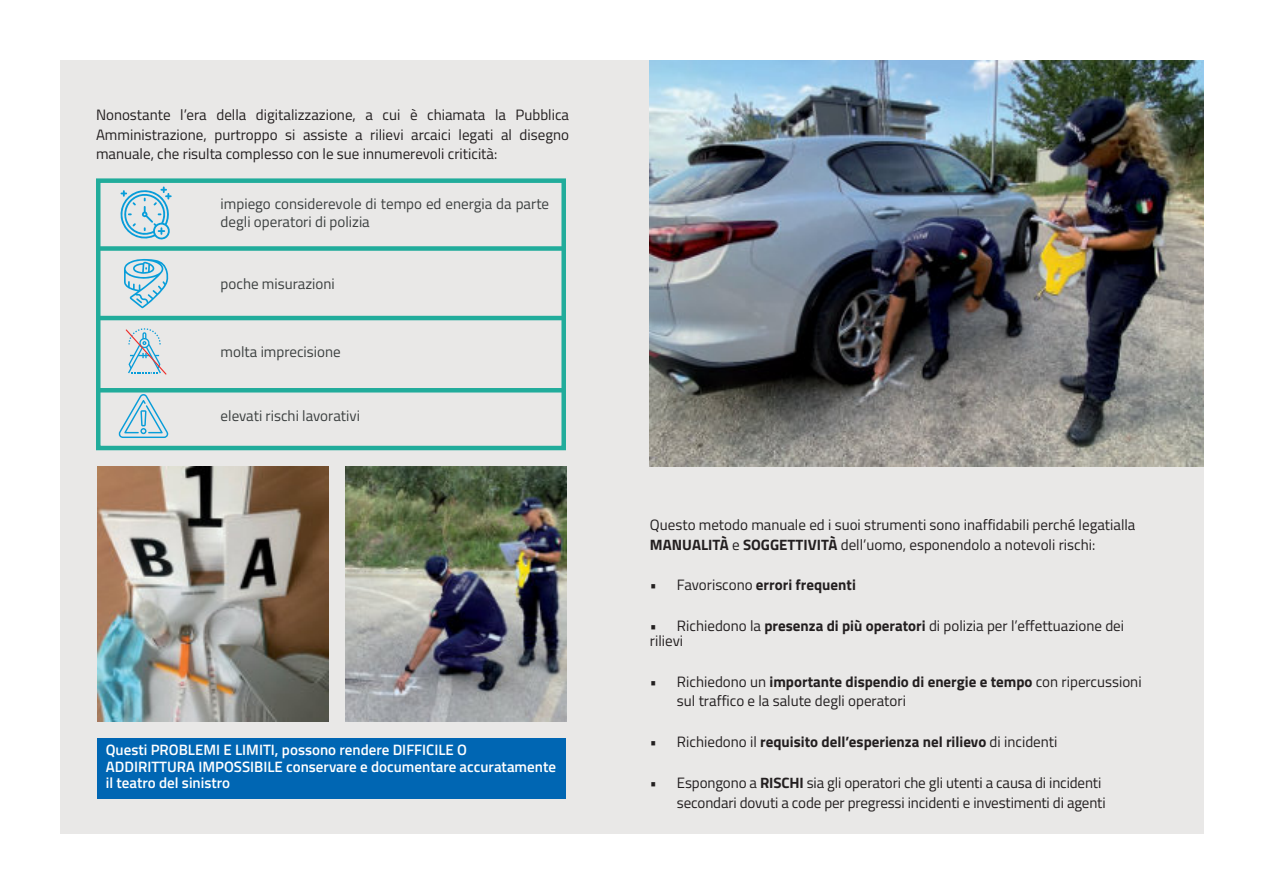
<style>
.page{position:relative;width:1264px;height:894px;background:#fff}
.page>*{position:absolute;margin:0;border:0;box-sizing:border-box;transform-origin:0 0}
.t1{font:15px/19.5px "Titillium Web";color:#231f20}
.t2{font:15px/18px "Titillium Web";color:#3c4040}
.t3{font:600 15px/16.5px "Titillium Web";color:#fff}
.t4{font:700 15px "Titillium Web";color:#231f20}
.s1{font-weight:700}
.s2{font-weight:400}
</style>
<div class="page">
<div style="left:60px;top:60px;width:1143px;height:773px;background:#e9e8e7"></div>
<svg style="left:126px;top:328px;width:40px;height:46px"></svg>
<svg style="left:124px;top:259px;width:44px;height:49px"></svg>
<svg style="left:118px;top:394px;width:50px;height:44px"></svg>
<svg style="left:120px;top:186px;width:52px;height:54px"></svg>
<div style="left:97px;top:246px;width:466px;height:5px;background:#21ac9b"></div>
<hr style="left:97px;top:316px;width:466px;height:4px;background:#21ac9b">
<div style="left:96px;top:178px;width:470px;height:272px;border:4px solid #21ac9b"></div>
<hr style="left:97px;top:388px;width:469px;height:4px;background:#21ac9b">
<img style="left:649px;top:60px;width:554px;height:406px">
<img style="left:97px;top:466px;width:232px;height:255px">
<img style="left:345px;top:466px;width:221px;height:255px">
<div style="left:97px;top:737px;width:469px;height:61px;background:#0066b3"></div>
<p class="t1" style="left:96px;top:105px;width:474px;text-align:justify">Nonostante l’era della digitalizzazione, a cui è chiamata la Pubblica Amministrazione, purtroppo si assiste a rilievi arcaici legati al disegno manuale, che risulta complesso con le sue innumerevoli criticità:</p>
<p class="t2" style="left:220px;top:194px;width:330px">impiego considerevole di tempo ed energia da parte degli operatori di polizia</p>
<p class="t2" style="left:220px;top:274px;width:116px">poche misurazioni</p>
<p class="t2" style="left:220px;top:342px;width:121px">molta imprecisione</p>
<p class="t2" style="left:220px;top:406px;width:141px">elevati rischi lavorativi</p>
<p class="t3" style="left:106px;top:740px;width:451px">Questi PROBLEMI E LIMITI, possono rendere DIFFICILE O<br>ADDIRITTURA IMPOSSIBILE conservare e documentare accuratamente il teatro del sinistro</p>
<p class="t1" style="left:649px;top:514px;width:487px">Questo metodo manuale ed i suoi strumenti sono inaffidabili perché legatialla<br><span class="s1">MANUALITÀ</span> e <span class="s1">SOGGETTIVITÀ</span> dell’uomo, esponendolo a notevoli rischi:</p>
<p class="t4" style="left:649px;top:573px;width:207px"><span class="s2">• Favoriscono</span> errori frequenti</p>
<p class="t1" style="left:649px;top:617px;width:475px;line-height:15px">• Richiedono la <span class="s1">presenza di più operatori</span> di polizia per l’effettuazione dei rilievi</p>
<p class="t1" style="left:676px;top:671px;width:466px;text-indent:-27px">• Richiedono un <span class="s1">importante dispendio di energie e tempo</span> con ripercussioni sul traffico e la salute degli operatori</p>
<p class="t4" style="left:649px;top:730px;width:409px"><span class="s2">• Richiedono il</span> requisito dell’esperienza nel rilievo <span class="s2">di incidenti</span></p>
<p class="t1" style="left:649px;top:772px;width:457px;text-align:right">• Espongono a <span class="s1">RISCHI</span> sia gli operatori che gli utenti a causa di incidenti secondari dovuti a code per pregressi incidenti e investimenti di agenti</p>
</div>
